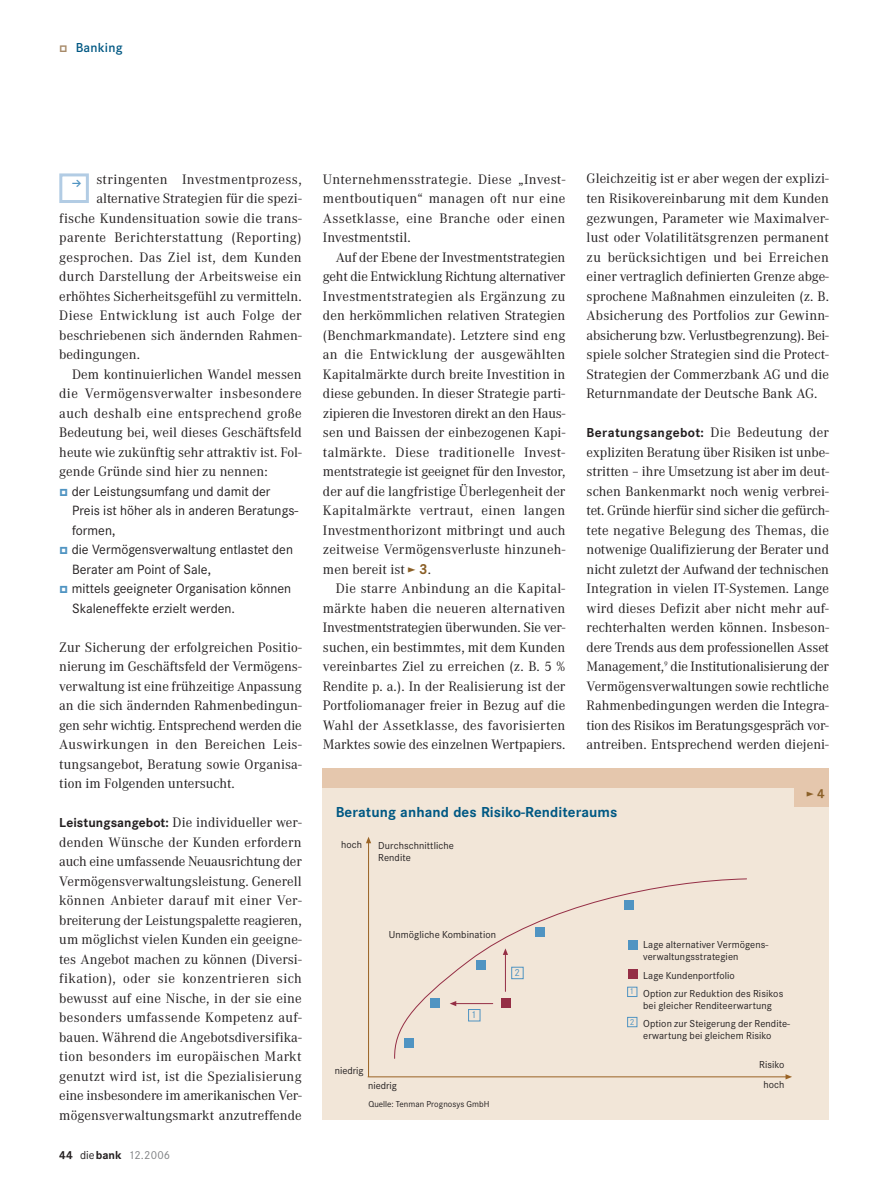
<style>
.page{position:relative;width:893px;height:1191px;background:#fff}
.page>*{position:absolute;margin:0;border:0;box-sizing:border-box;transform-origin:0 0}
.t1{font:700 15px "Corporate S";letter-spacing:.005em;color:#005883}
.t2{font:14.25px/19.5px "Corporate A";letter-spacing:.005em;color:#231f20;text-align:justify}
.t3{font:14.25px "Corporate A";letter-spacing:.025em;color:#231f20}
.t4{font:13.95px "Corporate S";color:#231f20}
.t5{font:700 13.5px "Corporate S";letter-spacing:.03em;color:#231f20}
.t6{font:600 13.5px "Corporate S";letter-spacing:.015em;color:#005883}
.t7{font:13.5px "The Sans Bold Expert";color:#8b6028}
.t8{font:12px "Corporate S";letter-spacing:.01em;color:#808285}
.t9{font:10.5px/12px "Corporate S";letter-spacing:.01em;color:#231f20}
.t10{font:10.5px "Corporate S";color:#5094c2}
.t11{font:9px "Corporate S";letter-spacing:.01em;color:#231f20}
.t12{font:9px "Corporate S";color:#5094c2}
.t13{font:9px "The Sans Extra Bold Expert";color:#5094c2}
.s1{font-family:"The Sans Extra Bold Expert";font-weight:400;font-size:9.75px;color:#a78a69}
.s2{font-family:"The Sans Black Expert";font-size:10.5px;color:#5094c2}
.s3{font-family:"Corporate S";font-weight:700;font-size:13.5px}
.s4{font-weight:700;color:#231f20}
.s5{color:#231f20}
.s6{font-family:"The Sans Bold Expert";color:#8b6028}
.s7{font-family:"Corporate S";font-weight:700;font-size:15px;color:#8b6028}
.s8{font-family:"Corporate A";font-weight:400;font-size:14.25px}
.s9{font-family:"Corporate S";font-weight:700}
</style>
<div class="page">
<div style="left:59px;top:173px;width:30px;height:30px;border:3px solid #b2cce4"></div>
<div style="left:323px;top:768px;width:506px;height:351px;background:#f2e6d8"></div>
<div style="left:323px;top:768px;width:506px;height:20px;background:#e5c7ad"></div>
<div style="left:795px;top:788px;width:34px;height:19px;background:#e5c7ad"></div>
<hr style="left:368px;top:1076px;width:418px;height:1px;background:#9a6324">
<svg style="left:785px;top:1074px;width:7px;height:5px"></svg>
<svg style="left:394px;top:878px;width:353px;height:181px"></svg>
<div style="left:404px;top:1038px;width:9px;height:9px;background:#5094c2"></div>
<div style="left:430px;top:998px;width:9px;height:10px;background:#5094c2"></div>
<div style="left:476px;top:960px;width:9px;height:10px;background:#5094c2"></div>
<div style="left:536px;top:927px;width:9px;height:10px;background:#5094c2"></div>
<div style="left:624px;top:900px;width:9px;height:10px;background:#5094c2"></div>
<div style="left:501px;top:998px;width:10px;height:9px;background:#952e45"></div>
<hr style="left:505px;top:954px;width:1px;height:37px;background:#952e45">
<svg style="left:503px;top:948px;width:5px;height:7px"></svg>
<hr style="left:456px;top:1003px;width:37px;height:1px;background:#952e45">
<svg style="left:450px;top:1001px;width:6px;height:5px"></svg>
<div style="left:468px;top:1009px;width:12px;height:12px;border:1px solid #5094c2"></div>
<div style="left:511px;top:966px;width:13px;height:13px;border:1px solid #5094c2"></div>
<div style="left:628px;top:940px;width:9px;height:9px;background:#5094c2"></div>
<div style="left:628px;top:969px;width:9px;height:9px;background:#952e45"></div>
<div style="left:627px;top:986px;width:10px;height:11px;border:1px solid #5094c2"></div>
<div style="left:627px;top:1017px;width:10px;height:10px;border:1px solid #5094c2"></div>
<hr style="left:368px;top:843px;width:1px;height:233px;background:#9a6324">
<svg style="left:366px;top:837px;width:5px;height:6px"></svg>
<p class="t6" style="left:59px;top:42px;width:65px"><span class="s1">ò</span> Banking</p>
<p class="t3" style="left:96px;top:173px;width:207px">stringenten Investmentprozess,</p>
<p class="t2" style="left:96px;top:190px;width:207px">alternative Strategien für die spezi-</p>
<p class="t2" style="left:59px;top:209px;width:244px">fische Kundensituation sowie die trans-</p>
<p class="t3" style="left:59px;top:232px;width:244px">parente Berichterstattung (Reporting)</p>
<p class="t3" style="left:59px;top:251px;width:244px">gesprochen. Das Ziel ist, dem Kunden</p>
<p class="t2" style="left:59px;top:268px;width:244px">durch Darstellung der Arbeitsweise ein</p>
<p class="t2" style="left:59px;top:287px;width:244px">erhöhtes Sicherheitsgefühl zu vermitteln.</p>
<p class="t3" style="left:59px;top:310px;width:244px">Diese Entwicklung ist auch Folge der</p>
<p class="t2" style="left:59px;top:326px;width:244px">beschriebenen sich ändernden Rahmen-</p>
<p class="t2" style="left:59px;top:346px;width:82px">bedingungen.</p>
<p class="t2" style="left:72px;top:365px;width:231px">Dem kontinuierlichen Wandel messen</p>
<p class="t3" style="left:59px;top:388px;width:244px">die Vermögensverwalter insbesondere</p>
<p class="t3" style="left:59px;top:407px;width:244px">auch deshalb eine entsprechend große</p>
<p class="t2" style="left:59px;top:424px;width:244px">Bedeutung bei, weil dieses Geschäftsfeld</p>
<p class="t2" style="left:59px;top:443px;width:244px">heute wie zukünftig sehr attraktiv ist. Fol-</p>
<p class="t2" style="left:59px;top:463px;width:210px">gende Gründe sind hier zu nennen:</p>
<p class="t4" style="left:59px;top:485px;width:213px"><span class="s2">ò</span> der Leistungsumfang und damit der</p>
<p class="t4" style="left:72px;top:505px;width:228px">Preis ist höher als in anderen Beratungs-</p>
<p class="t4" style="left:72px;top:524px;width:45px">formen,</p>
<p class="t4" style="left:59px;top:544px;width:235px"><span class="s2">ò</span> die Vermögensverwaltung entlastet den</p>
<p class="t4" style="left:72px;top:563px;width:140px">Berater am Point of Sale,</p>
<p class="t4" style="left:59px;top:583px;width:233px"><span class="s2">ò</span> mittels geeigneter Organisation können</p>
<p class="t4" style="left:72px;top:602px;width:165px">Skaleneffekte erzielt werden.</p>
<p class="t2" style="left:59px;top:638px;width:244px">Zur Sicherung der erfolgreichen Positio&shy;nierung im Geschäftsfeld der Vermögens&shy;verwaltung ist eine frühzeitige Anpassung an die sich ändernden Rahmenbedingun&shy;gen sehr wichtig. Entsprechend werden die Auswirkungen in den Bereichen Leis&shy;tungsangebot, Beratung sowie Organisa&shy;tion im Folgenden untersucht.</p>
<p class="t2" style="left:59px;top:814px;width:244px"><span class="s3">Leistungsangebot:</span> Die individueller wer&shy;denden Wünsche der Kunden erfordern auch eine umfassende Neuausrichtung der Vermögensverwaltungsleistung. Generell können Anbieter darauf mit einer Ver&shy;breiterung der Leistungspalette reagieren, um möglichst vielen Kunden ein geeigne&shy;tes Angebot machen zu können (Diversi&shy;fikation), oder sie konzentrieren sich bewusst auf eine Nische, in der sie eine besonders umfassende Kompetenz auf&shy;bauen. Während die Angebotsdiversifika&shy;tion besonders im europäischen Markt genutzt wird ist, ist die Spezialisierung eine insbesondere im amerikanischen Ver&shy;mögensverwaltungsmarkt anzutreffende</p>
<p class="t13" style="left:73px;top:178px;width:10px">Y</p>
<p class="t8" style="left:59px;top:1150px;width:113px"><span class="s4">44</span> <span class="s5">die</span><span class="s4">bank</span> 12.2006</p>
<p class="t2" style="left:323px;top:170px;width:244px">Unternehmensstrategie. Diese „Invest&shy;mentboutiquen“ managen oft nur eine Assetklasse, eine Branche oder einen Investmentstil.</p>
<p class="t2" style="left:323px;top:248px;width:244px;text-indent:13px">Auf der Ebene der Investmentstrategien geht die Entwicklung Richtung alternativer Investmentstrategien als Ergänzung zu den herkömmlichen relativen Strategien (Benchmarkmandate). Letztere sind eng an die Entwicklung der ausgewählten Kapitalmärkte durch breite Investition in diese gebunden. In dieser Strategie parti&shy;zipieren die Investoren direkt an den Haus&shy;sen und Baissen der einbezogenen Kapi&shy;talmärkte. Diese traditionelle Invest&shy;mentstrategie ist geeignet für den Investor, der auf die langfristige Überlegenheit der Kapitalmärkte vertraut, einen langen Investmenthorizont mitbringt und auch zeitweise Vermögensverluste hinzuneh&shy;men bereit ist <span class="s6">”</span> <span class="s7">3</span>.</p>
<p class="t2" style="left:323px;top:580px;width:244px;text-indent:13px">Die starre Anbindung an die Kapital&shy;märkte haben die neueren alternativen Investmentstrategien überwunden. Sie ver&shy;suchen, ein bestimmtes, mit dem Kunden vereinbartes Ziel zu erreichen (z. B. 5 % Rendite p. a.). In der Realisierung ist der Portfoliomanager freier in Bezug auf die Wahl der Assetklasse, des favorisierten Marktes sowie des einzelnen Wertpapiers.</p>
<p class="t2" style="left:587px;top:170px;width:244px">Gleichzeitig ist er aber wegen der explizi&shy;ten Risikovereinbarung mit dem Kunden gezwungen, Parameter wie Maximalver&shy;lust oder Volatilitätsgrenzen permanent zu berücksichtigen und bei Erreichen einer vertraglich definierten Grenze abge&shy;sprochene Maßnahmen einzuleiten (z. B.<br>Absicherung des Portfolios zur Gewinn&shy;absicherung bzw. Verlustbegrenzung). Bei&shy;spiele solcher Strategien sind die Protect-Strategien der Commerzbank AG und die Returnmandate der Deutsche Bank AG.</p>
<p class="t5" style="left:587px;top:427px;width:244px">Beratungsangebot: <span class="s8">Die Bedeutung der</span></p>
<p class="t2" style="left:587px;top:443px;width:244px">expliziten Beratung über Risiken ist unbe&shy;stritten – ihre Umsetzung ist aber im deut&shy;schen Bankenmarkt noch wenig verbrei&shy;tet. Gründe hierfür sind sicher die gefürch&shy;tete negative Belegung des Themas, die notwenige Qualifizierung der Berater und nicht zuletzt der Aufwand der technischen Integration in vielen IT-Systemen. Lange wird dieses Defizit aber nicht mehr auf&shy;rechterhalten werden können. Insbeson&shy;dere Trends aus dem professionellen Asset Management,<sup>9</sup> die Institutionalisierung der Vermögensverwaltungen sowie rechtliche Rahmenbedingungen werden die Integra&shy;tion des Risikos im Beratungsgespräch vor&shy;antreiben. Entsprechend werden diejeni-</p>
<p class="t7" style="left:807px;top:785px;width:19px">” <span class="s9">4</span></p>
<p class="t1" style="left:336px;top:806px;width:283px">Beratung anhand des Risiko-Renditeraums</p>
<p class="t9" style="left:341px;top:839px;width:22px">hoch</p>
<p class="t9" style="left:378px;top:840px;width:77px">Durchschnittliche<br>Rendite</p>
<p class="t9" style="left:389px;top:929px;width:109px">Unmögliche Kombination</p>
<p class="t9" style="left:335px;top:1064px;width:30px">niedrig</p>
<p class="t10" style="left:471px;top:1010px;width:7px">1</p>
<p class="t9" style="left:368px;top:1080px;width:30px">niedrig</p>
<p class="t11" style="left:368px;top:1100px;width:123px">Quelle: Tenman Prognosys GmbH</p>
<p class="t10" style="left:515px;top:968px;width:7px">2</p>
<p class="t12" style="left:629px;top:987px;width:6px">1</p>
<p class="t12" style="left:630px;top:1018px;width:6px">2</p>
<p class="t9" style="left:643px;top:939px;width:127px">Lage alternativer Vermögens&shy;verwaltungsstrategien</p>
<p class="t9" style="left:643px;top:966px;width:142px;line-height:18.5px">Lage Kundenportfolio<br>Option zur Reduktion des Risikos</p>
<p class="t9" style="left:643px;top:996px;width:148px;line-height:18.5px">bei gleicher Renditeerwartung<br>Option zur Steigerung der Rendite-</p>
<p class="t9" style="left:643px;top:1030px;width:130px">erwartung bei gleichem Risiko</p>
<p class="t9" style="left:759px;top:1059px;width:27px">Risiko</p>
<p class="t9" style="left:764px;top:1079px;width:22px">hoch</p>
</div>
